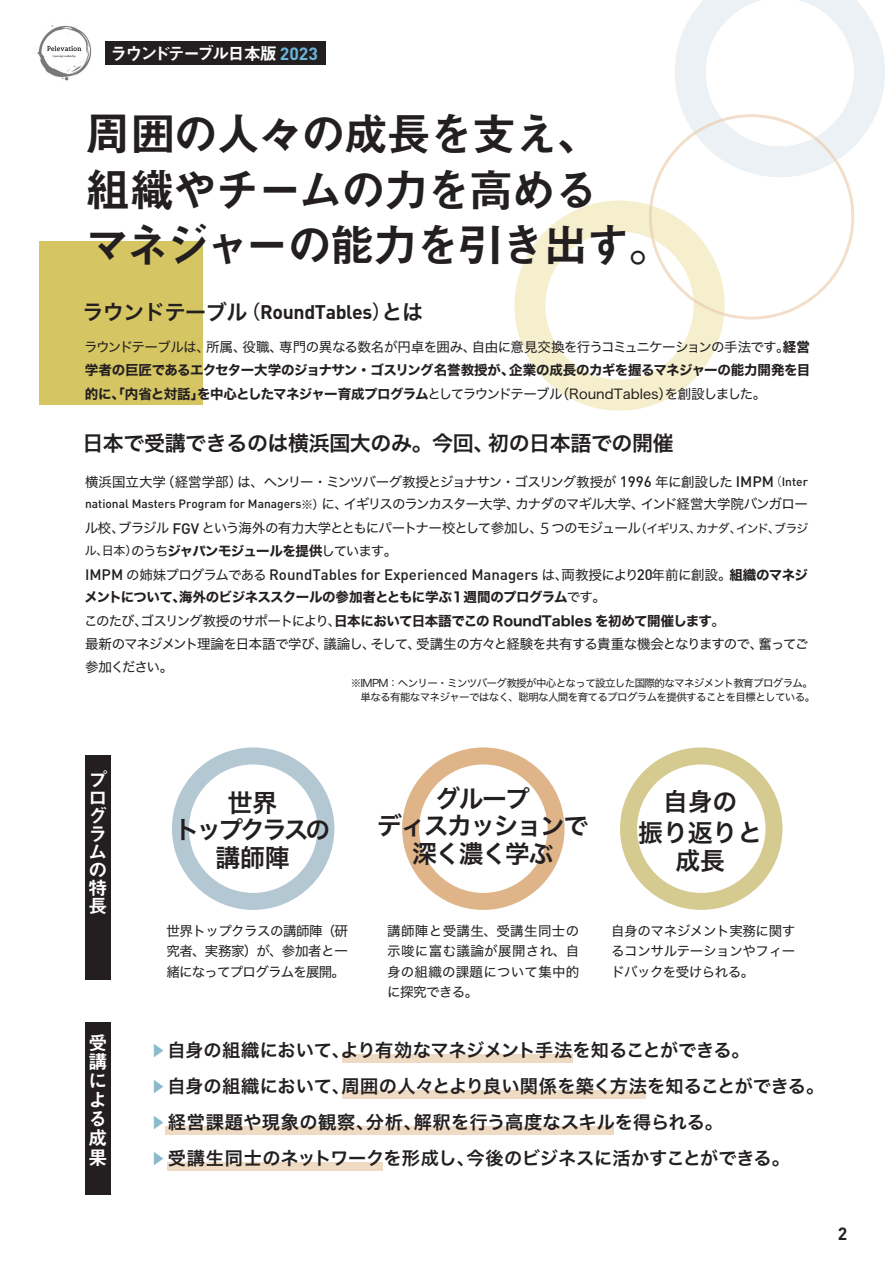
<style>
.page{position:relative;width:893px;height:1263px;background:#fff}
.page>*{position:absolute;margin:0;border:0;box-sizing:border-box;transform-origin:0 0}
.t1{font:45.3px/55.8px "Midashi Go Pro MB31";letter-spacing:-.06em;color:#231f20}
.t2{font:24.75px/27.8px "Hiragino Sans W6";letter-spacing:-.06em;color:#231f20;text-align:center}
.t3{font:24.75px/27.8px "Hiragino Sans W6";letter-spacing:-.12em;color:#231f20;text-align:center}
.t4{font:24.75px/30.8px "Hiragino Sans W6";color:#231f20;text-align:center}
.t5{font:21px "Hiragino Sans W6";letter-spacing:-.02em;color:#231f20}
.t6{font:700 19.5px "DIN";letter-spacing:-.02em;color:#231f20}
.t7{font:19.5px/19px "Midashi Go Pro MB31";color:#fff;text-align:justify}
.t8{font:19.05px/18px "Midashi Go Pro MB31";color:#fff}
.t9{font:18.3px/36px "Hiragino Sans W6";letter-spacing:-.005em;color:#231f20}
.t10{font:700 17.55px "DIN";color:#231f20}
.t11{font:17.25px "Midashi Go Pro MB31";letter-spacing:-.12em;color:#fff}
.t12{font:500 15px "DIN";color:#231f20}
.t13{font:13.5px/20.2px "Hiragino Sans W4";letter-spacing:-.04em;color:#231f20;text-align:justify}
.t14{font:13.5px/23.2px "Hiragino Sans W7";letter-spacing:-.035em;color:#231f20}
.t15{font:13.5px/22.6px "Hiragino Sans W4";letter-spacing:-.07em;color:#231f20}
.t16{font:13.5px/23.2px "Hiragino Sans W4";letter-spacing:-.06em;color:#231f20}
.t17{font:13.5px "Hiragino Sans W4";letter-spacing:-.065em;color:#231f20}
.t18{font:10.5px/14.2px "Hiragino Sans W4";letter-spacing:-.06em;color:#231f20}
.s1{font-family:"DIN";font-weight:700;font-size:17.55px;color:#6bb5db}
.s2{font-family:"Hiragino Sans W6";font-weight:400;font-size:21px}
.s3{font-family:"Hiragino Sans W4";font-weight:400}
.s4{font-family:"Hiragino Sans W7"}
.s5{font-family:"DIN";font-weight:500;font-size:15px}
.s6{font-family:"Koz Go Pr 6 N";font-size:12px}
.s7{font-family:"DIN";font-weight:500;font-size:12px}
.s8{font-size:12px}
.s9{font-family:"Koz Go Pr 6 N";font-size:15px}
.s10{font-family:"Hiragino Sans W4";font-size:12px}
.s11{font-family:"Hiragino Sans W4"}
.s12{font-family:"Hiragino Sans W4";font-weight:400;font-size:13.5px}
.s13{font-family:"Hiragino Sans W7";font-weight:400;font-size:13.5px}
.s14{font-size:14.25px;color:#8abacc}
</style>
<div class="page">
<svg style="left:514px;top:0;width:371px;height:411px"></svg>
<div style="left:39px;top:241px;width:164px;height:164px;background:#d6c663"></div>
<div style="left:342px;top:1054px;width:230px;height:9px;background:#efdac3"></div>
<div style="left:342px;top:1090px;width:304px;height:9px;background:#efdac3"></div>
<div style="left:166px;top:1126px;width:448px;height:9px;background:#efdac3"></div>
<div style="left:167px;top:1162px;width:216px;height:8px;background:#efdac3"></div>
<div style="left:172px;top:747px;width:162px;height:163px;border:17px solid #b3c8d2;border-radius:50%"></div>
<svg style="left:402px;top:747px;width:163px;height:163px"></svg>
<svg style="left:620px;top:747px;width:162px;height:163px"></svg>
<div style="left:85px;top:755px;width:26px;height:225px;background:#231f20"></div>
<div style="left:85px;top:1022px;width:26px;height:172px;background:#231f20"></div>
<img style="left:35px;top:25px;width:57px;height:56px">
<div style="left:105px;top:42px;width:220px;height:23px;background:#231f20"></div>
<p class="t11" style="left:110px;top:40px;width:209px">ラウンドテーブル日本版 <span class="s1">2023</span></p>
<h1 class="t1" style="left:85px;top:100px;width:590px">周囲の人々の成長を支え、<br>組織やチームの力を高める<br>マネジャーの能力を引き出す。</h1>
<h3 class="t6" style="left:82px;top:299px;width:342px"><span class="s2">ラウンドテーブル</span><span class="s3">（</span>RoundTables<span class="s3">）</span><span class="s2">とは</span></h3>
<p class="t13" style="left:84px;top:336px;width:727px">ラウンドテーブルは、所属、役職、専門の異なる数名が円卓を囲み、自由に意見交換を行うコミュニケーションの手法です。<span class="s4">経営</span></p>
<p class="t14" style="left:85px;top:359px;width:727px">学者の巨匠であるエクセター大学のジョナサン・ゴスリング名誉教授が、企業の成長のカギを握るマネジャーの能力開発を目</p>
<p class="t13" style="left:85px;top:382px;width:683px"><span class="s4">的に、「内省と対話」を中心としたマネジャー育成プログラム</span>としてラウンドテーブル（RoundTables）を創設しました。</p>
<h3 class="t5" style="left:82px;top:424px;width:593px">日本で受講できるのは横浜国大のみ。今回、初の日本語での開催</h3>
<p class="t15" style="left:85px;top:469px;width:724px">横浜国立大学（経営学部）は、ヘンリー・ミンツバーグ教授とジョナサン・ゴスリング教授が <span class="s5">1996</span> 年に創設した <span class="s5">IMPM</span><span class="s6">（</span><span class="s7">Inter national Masters Program for Managers</span><span class="s8">※）</span>に、イギリスのランカスター大学、カナダのマギル大学、インド経営大学院バンガロー</p>
<p class="t17" style="left:85px;top:516px;width:725px">ル校、ブラジル <span class="s5">FGV</span> という海外の有力大学とともにパートナー校として参加し、<span class="s9">５</span>つのモジュール<span class="s8">（イギリス、カナダ、インド、ブラジ</span></p>
<p class="t14" style="left:85px;top:540px;width:314px"><span class="s10">ル、日本）</span><span class="s11">のうち</span>ジャパンモジュールを提供<span class="s11">しています。</span></p>
<p class="t12" style="left:85px;top:565px;width:725px">IMPM <span class="s12">の姉妹プログラムである</span> RoundTables for Experienced Managers <span class="s12">は、両教授により</span>20<span class="s12">年前に創設。</span><span class="s13">組織のマネジ</span></p>
<p class="t14" style="left:84px;top:586px;width:643px">メントについて、海外のビジネススクールの参加者とともに学ぶ１週間のプログラム<span class="s11">です。<br>このたび、ゴスリング教授のサポートにより、</span>日本において日本語でこの RoundTables を初めて開催します<span class="s11">。</span></p>
<p class="t16" style="left:85px;top:631px;width:725px">最新のマネジメント理論を日本語で学び、議論し、そして、受講生の方々と経験を共有する貴重な機会となりますので、奮ってご参加ください。</p>
<p class="t18" style="left:351px;top:675px;width:466px">※IMPM：ヘンリー・ミンツバーグ教授が中心となって設立した国際的なマネジメント教育プログラム。　単なる有能なマネジャーではなく、聡明な人間を育てるプログラムを提供することを目標としている。</p>
<h3 class="t8" style="left:88px;top:768px;width:21px">プログラムの特長</h3>
<h3 class="t7" style="left:88px;top:1031px;width:20px">受講による成果</h3>
<h2 class="t3" style="left:175px;top:787px;width:157px">世界<br>トップクラスの講師陣</h2>
<p class="t13" style="left:166px;top:920px;width:183px">世界トップクラスの講師陣（研究者、実務家）が、参加者と一緒になってプログラムを展開。</p>
<h2 class="t2" style="left:377px;top:783px;width:213px">グループ<br>ディスカッションで深く濃く学ぶ</h2>
<p class="t13" style="left:387px;top:920px;width:194px">講師陣と受講生、受講生同士の示唆に富む議論が展開され、自身の組織の課題について集中的に探究できる。</p>
<h2 class="t4" style="left:638px;top:786px;width:125px">自身の<br>振り返りと</h2>
<h2 class="t2" style="left:675px;top:846px;width:51px">成長</h2>
<p class="t13" style="left:611px;top:920px;width:186px">自身のマネジメント実務に関するコンサルテーションやフィードバックを受けられる。</p>
<h3 class="t9" style="left:151px;top:1032px;width:675px"><span class="s14">▶</span>自身の組織において、より有効なマネジメント手法を知ることができる。<br><span class="s14">▶</span>自身の組織において、周囲の人々とより良い関係を築く方法を知ることができる。<span class="s14">▶</span> 経営課題や現象の観察、分析、解釈を行う高度なスキルを得られる。<br><span class="s14">▶</span> 受講生同士のネットワークを形成し、今後のビジネスに活かすことができる。</h3>
<p class="t10" style="left:838px;top:1222px;width:11px">2</p>
</div>
